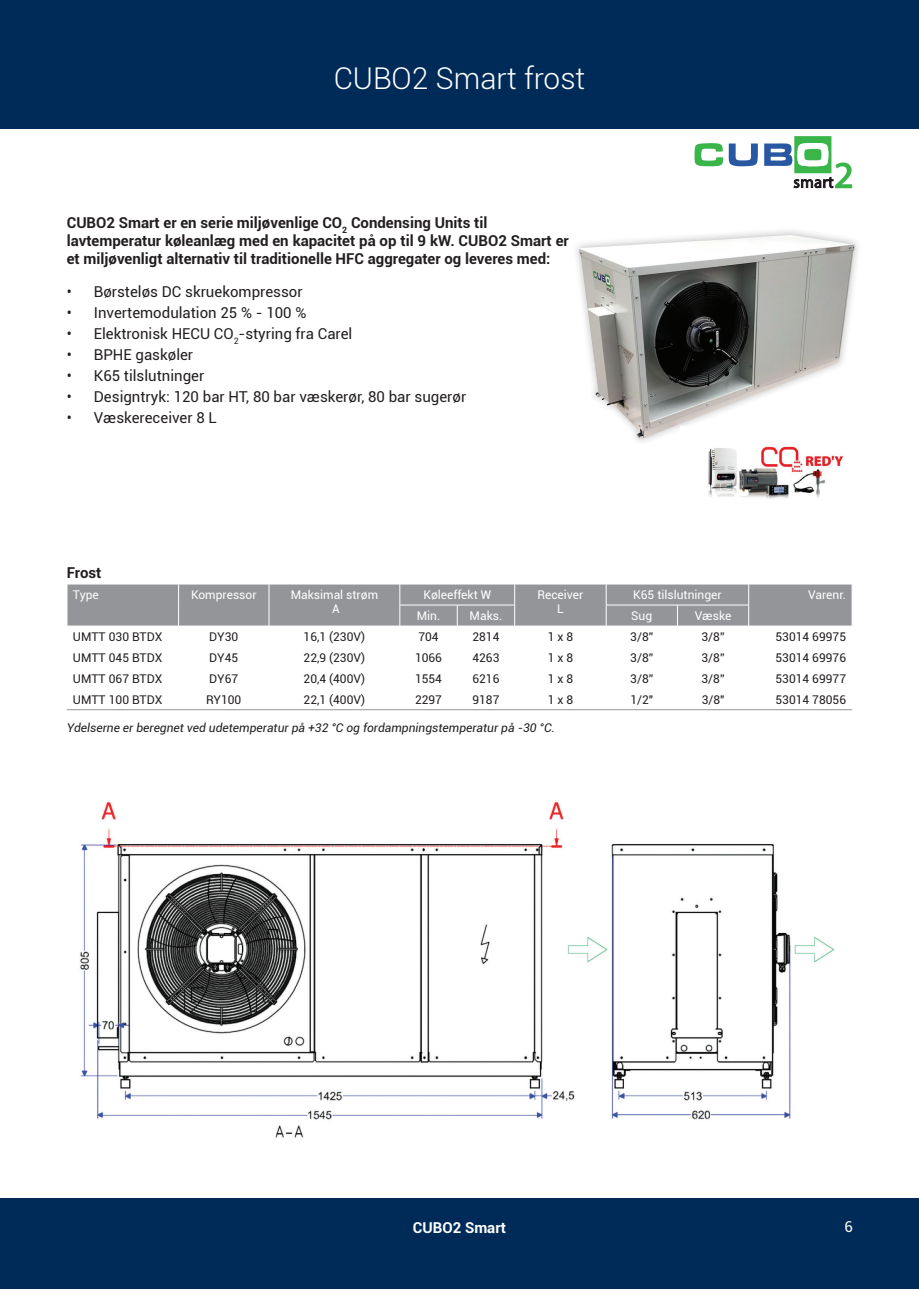
<style>
.page{position:relative;width:919px;height:1289px;background:#fff}
.page>*{position:absolute;margin:0;border:0;box-sizing:border-box;transform-origin:0 0}
.Sidehoved_indholdsfo{font:300 30px "Roboto";color:#fff}
.t1{font:700 15px/18px "Roboto";color:#231f20}
.t2{font:15px "Roboto";color:#231f20}
.Sidefod_tekst{font:700 15px "Roboto";color:#fff}
.t3{font:15px "Roboto";color:#fff}
.t4{font:12px "Roboto";color:#231f20}
.t5{font:12px "Roboto";color:#fff}
.t6{font:italic 12px "Roboto";color:#231f20}
</style>
<div class="page">
<div style="left:0;top:1198px;width:918px;height:90px;background:#002b58"></div>
<div style="left:0;top:0;width:918px;height:129px;background:#002b58"></div>
<svg style="left:764px;top:136px;width:88px;height:52px"></svg>
<svg style="left:694px;top:143px;width:63px;height:24px"></svg>
<div style="left:571px;top:227px;width:291px;height:219px;background:#231f20;opacity:.3"></div>
<img style="left:579px;top:235px;width:275px;height:204px">
<img style="left:80px;top:801px;width:755px;height:337px">
<div style="left:67px;top:584px;width:785px;height:41px;background:#939598"></div>
<hr style="left:67px;top:709px;width:785px;height:1px;background:#939598">
<img style="left:680px;top:427px;width:178px;height:72px">
<p class="Sidehoved_indholdsfo" style="left:333px;top:58px;width:253px">CUBO2 Smart frost</p>
<p class="t1" style="left:67px;top:213px;width:422px">CUBO2 Smart er en serie miljøvenlige CO<sub>2</sub> Condensing Units til</p>
<p class="t1" style="left:67px;top:231px;width:503px">lavtemperatur køleanlæg med en kapacitet på op til 9 kW. CUBO2 Smart er et miljøvenligt alternativ til traditionelle HFC aggregater og leveres med:</p>
<p class="t2" style="left:67px;top:281px;width:237px">• Børsteløs DC skruekompressor</p>
<p class="t2" style="left:67px;top:302px;width:241px">• Invertemodulation 25 % - 100 %</p>
<p class="t2" style="left:67px;top:323px;width:287px">• Elektronisk HECU CO<sub>2</sub>-styring fra Carel</p>
<p class="t2" style="left:67px;top:344px;width:128px">• BPHE gaskøler</p>
<p class="t2" style="left:67px;top:365px;width:139px">• K65 tilslutninger</p>
<p class="t2" style="left:67px;top:386px;width:401px">• Designtryk: 120 bar HT, 80 bar væskerør, 80 bar sugerør</p>
<p class="t2" style="left:67px;top:407px;width:151px">• Væskereceiver 8 L</p>
<p class="t1" style="left:67px;top:563px;width:36px">Frost</p>
<p class="t5" style="left:73px;top:586px;width:27px">Type</p>
<p class="t5" style="left:191px;top:586px;width:67px">Kompressor</p>
<p class="t5" style="left:291px;top:586px;width:89px">Maksimal strøm</p>
<p class="t5" style="left:332px;top:600px;width:9px">A</p>
<p class="t5" style="left:423px;top:586px;width:69px">Køleeffekt W</p>
<p class="t5" style="left:537px;top:586px;width:47px">Receiver</p>
<p class="t5" style="left:557px;top:600px;width:8px">L</p>
<p class="t5" style="left:633px;top:586px;width:90px">K65 tilslutninger</p>
<p class="t5" style="left:808px;top:586px;width:39px">Varenr.</p>
<p class="t5" style="left:417px;top:607px;width:25px">Min.</p>
<p class="t5" style="left:469px;top:607px;width:34px">Maks.</p>
<p class="t5" style="left:631px;top:607px;width:22px">Sug</p>
<p class="t5" style="left:694px;top:607px;width:38px">Væske</p>
<p class="t4" style="left:73px;top:628px;width:91px">UMTT 030 BTDX</p>
<p class="t4" style="left:209px;top:628px;width:30px">DY30</p>
<p class="t4" style="left:303px;top:628px;width:63px">16,1 (230V)</p>
<p class="t4" style="left:418px;top:628px;width:22px">704</p>
<p class="t4" style="left:472px;top:628px;width:29px">2814</p>
<p class="t4" style="left:547px;top:628px;width:27px">1 x 8</p>
<p class="t4" style="left:630px;top:628px;width:25px">3/8''</p>
<p class="t4" style="left:701px;top:628px;width:25px">3/8''</p>
<p class="t4" style="left:775px;top:628px;width:72px">53014 69975</p>
<p class="t4" style="left:73px;top:649px;width:91px">UMTT 045 BTDX</p>
<p class="t4" style="left:209px;top:649px;width:30px">DY45</p>
<p class="t4" style="left:303px;top:649px;width:63px">22,9 (230V)</p>
<p class="t4" style="left:415px;top:649px;width:29px">1066</p>
<p class="t4" style="left:472px;top:649px;width:29px">4263</p>
<p class="t4" style="left:547px;top:649px;width:27px">1 x 8</p>
<p class="t4" style="left:630px;top:649px;width:25px">3/8''</p>
<p class="t4" style="left:701px;top:649px;width:25px">3/8''</p>
<p class="t4" style="left:775px;top:649px;width:72px">53014 69976</p>
<p class="t4" style="left:73px;top:670px;width:91px">UMTT 067 BTDX</p>
<p class="t4" style="left:209px;top:670px;width:30px">DY67</p>
<p class="t4" style="left:303px;top:670px;width:63px">20,4 (400V)</p>
<p class="t4" style="left:415px;top:670px;width:29px">1554</p>
<p class="t4" style="left:472px;top:670px;width:29px">6216</p>
<p class="t4" style="left:547px;top:670px;width:27px">1 x 8</p>
<p class="t4" style="left:630px;top:670px;width:25px">3/8''</p>
<p class="t4" style="left:701px;top:670px;width:25px">3/8''</p>
<p class="t4" style="left:775px;top:670px;width:72px">53014 69977</p>
<p class="t4" style="left:73px;top:691px;width:91px">UMTT 100 BTDX</p>
<p class="t4" style="left:206px;top:691px;width:37px">RY100</p>
<p class="t4" style="left:303px;top:691px;width:63px">22,1 (400V)</p>
<p class="t4" style="left:415px;top:691px;width:29px">2297</p>
<p class="t4" style="left:472px;top:691px;width:29px">9187</p>
<p class="t4" style="left:547px;top:691px;width:27px">1 x 8</p>
<p class="t4" style="left:630px;top:691px;width:24px">1/2"</p>
<p class="t4" style="left:701px;top:691px;width:24px">3/8"</p>
<p class="t4" style="left:775px;top:691px;width:72px">53014 78056</p>
<p class="t6" style="left:67px;top:719px;width:489px">Ydelserne er beregnet ved udetemperatur på +32 °C og fordampningstemperatur på -30 °C.</p>
<p class="Sidefod_tekst" style="left:413px;top:1217px;width:95px">CUBO2 Smart</p>
<p class="t3" style="left:844px;top:1216px;width:10px">6</p>
</div>
